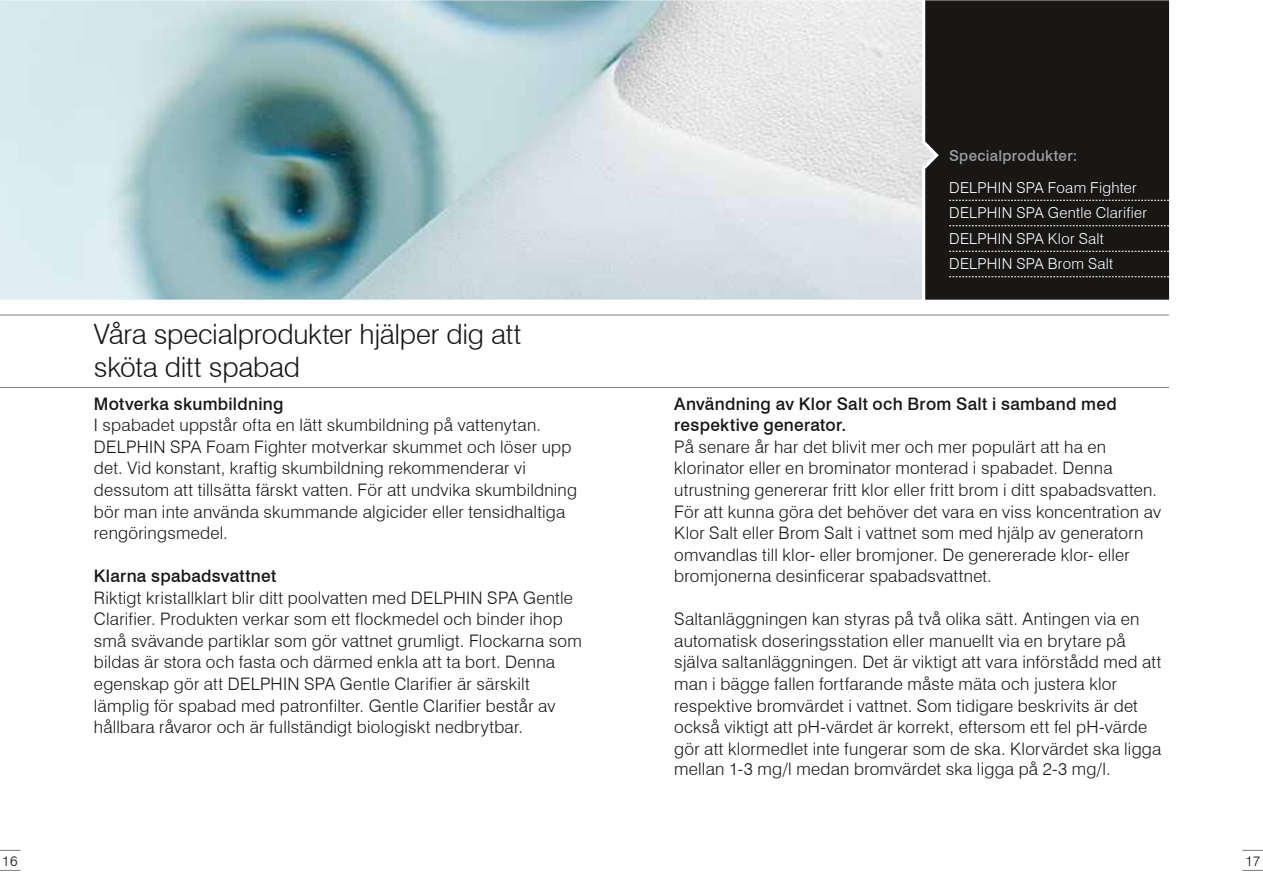
<style>
.page{position:relative;width:1263px;height:893px;background:#fff}
.page>*{position:absolute;margin:0;border:0;box-sizing:border-box;transform-origin:0 0}
.t1{font:300 28.05px/32.4px "Swiss 721 BT";letter-spacing:-.01em;color:#181716}
.t2{font:300 17.25px/21.6px "Swiss 721 BT";letter-spacing:.015em;color:#181716}
.t3{font:500 17.25px/21.6px "Swiss 721 BT";letter-spacing:.015em;color:#181716}
.t4{font:300 15.15px/25.5px "Swiss 721 BT";letter-spacing:.02em;color:#fff}
.t5{font:500 15.15px "Swiss 721 BT";letter-spacing:.02em;color:#9c9c9d}
.t6{font:300 13.95px "Swiss 721 BT";color:#181716}
</style>
<div class="page">
<svg style="left:0;top:850px;width:21px;height:1px"></svg>
<svg style="left:0;top:870px;width:21px;height:1px"></svg>
<svg style="left:1242px;top:850px;width:21px;height:1px"></svg>
<svg style="left:1242px;top:870px;width:21px;height:1px"></svg>
<hr style="left:0;top:314px;width:1169px;height:2px;background:#868786">
<hr style="left:0;top:387px;width:1169px;height:1px;background:#868786">
<div style="left:934px;top:0;width:235px;height:300px;background:#181716"></div>
<svg style="left:949px;top:200px;width:220px;height:1px"></svg>
<svg style="left:949px;top:225px;width:220px;height:1px"></svg>
<svg style="left:949px;top:251px;width:220px;height:1px"></svg>
<svg style="left:949px;top:276px;width:220px;height:1px"></svg>
<img style="left:0;top:0;width:934px;height:300px">
<h1 class="t1" style="left:94px;top:318px;width:429px">Våra specialprodukter hjälper dig att sköta ditt spabad</h1>
<p class="t3" style="left:94px;top:393px;width:191px">Motverka skumbildning</p>
<p class="t2" style="left:94px;top:414px;width:485px">I spabadet uppstår ofta en lätt skumbildning på vattenytan.<br>DELPHIN SPA Foam Fighter motverkar skummet och löser upp det. Vid konstant, kraftig skumbildning rekommenderar vi dessutom att tillsätta färskt vatten. För att undvika skumbildning bör man inte använda skummande algicider eller tensidhaltiga rengöringsmedel.</p>
<p class="t3" style="left:94px;top:565px;width:184px">Klarna spabadsvattnet</p>
<p class="t2" style="left:94px;top:587px;width:489px">Riktigt kristallklart blir ditt poolvatten med DELPHIN SPA Gentle Clarifier. Produkten verkar som ett flockmedel och binder ihop små svävande partiklar som gör vattnet grumligt. Flockarna som bildas är stora och fasta och därmed enkla att ta bort. Denna egenskap gör att DELPHIN SPA Gentle Clarifier är särskilt lämplig för spabad med patronfilter. Gentle Clarifier består av hållbara råvaror och är fullständigt biologiskt nedbrytbar.</p>
<p class="t5" style="left:949px;top:146px;width:130px">Specialprodukter:</p>
<p class="t4" style="left:949px;top:174px;width:200px">DELPHIN SPA Foam Fighter<br>DELPHIN SPA Gentle Clarifier<br>DELPHIN SPA Klor Salt<br>DELPHIN SPA Brom Salt</p>
<p class="t3" style="left:674px;top:393px;width:444px">Användning av Klor Salt och Brom Salt i samband med respektive generator.</p>
<p class="t2" style="left:674px;top:436px;width:488px">På senare år har det blivit mer och mer populärt att ha en klorinator eller en brominator monterad i spabadet. Denna utrustning genererar fritt klor eller fritt brom i ditt spabadsvatten.<br>För att kunna göra det behöver det vara en viss koncentration av Klor Salt eller Brom Salt i vattnet som med hjälp av generatorn omvandlas till klor- eller bromjoner. De genererade klor- eller bromjonerna desinficerar spabadsvattnet.</p>
<p class="t2" style="left:674px;top:608px;width:489px">Saltanläggningen kan styras på två olika sätt. Antingen via en automatisk doseringsstation eller manuellt via en brytare på själva saltanläggningen. Det är viktigt att vara införstådd med att man i bägge fallen fortfarande måste mäta och justera klor respektive bromvärdet i vattnet. Som tidigare beskrivits är det också viktigt att pH-värdet är korrekt, eftersom ett fel pH-värde gör att klormedlet inte fungerar som de ska. Klorvärdet ska ligga mellan 1-3 mg/l medan bromvärdet ska ligga på 2-3 mg/l.</p>
<p class="t6" style="left:2px;top:852px;width:17px">16</p>
<p class="t6" style="left:1245px;top:852px;width:16px">17</p>
</div>
